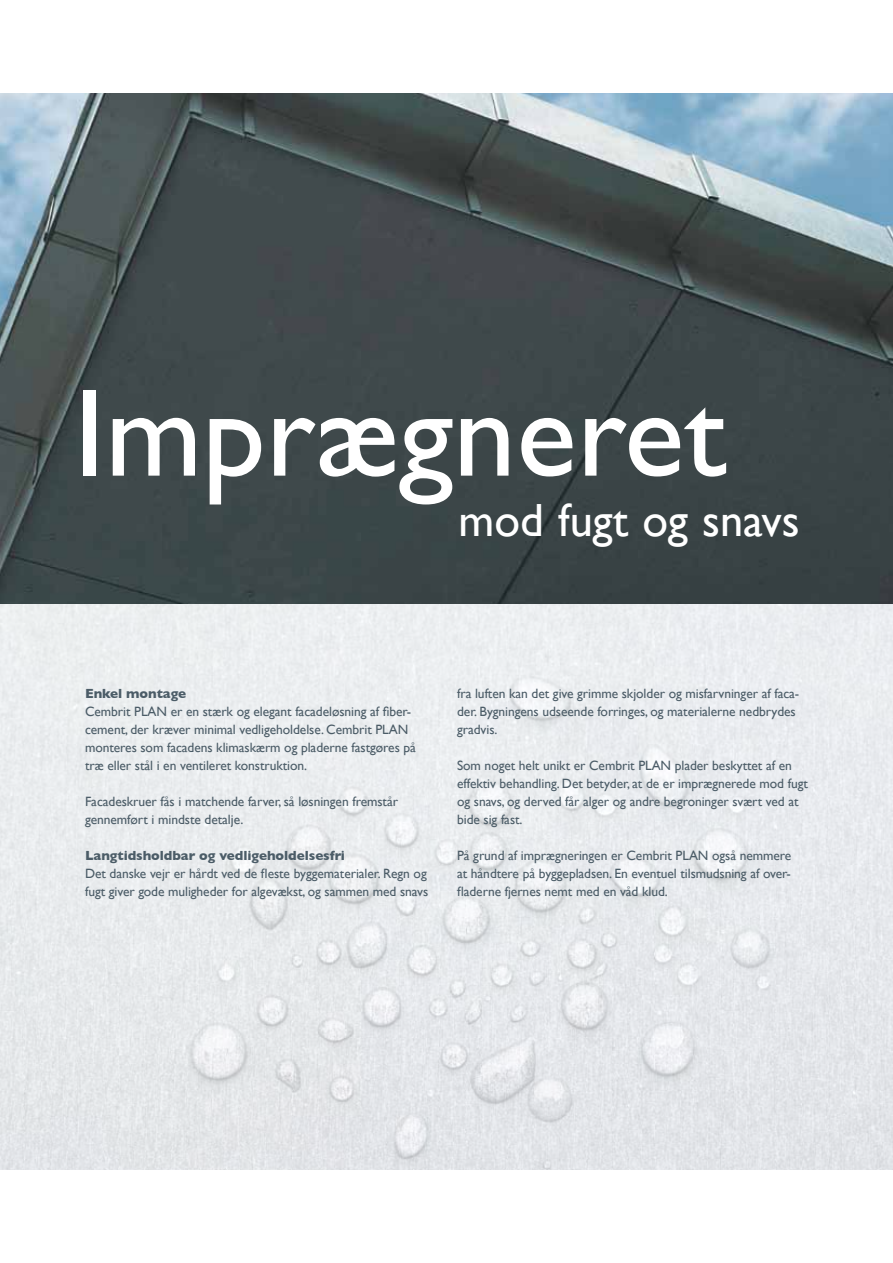
<style>
.page{position:relative;width:893px;height:1263px;background:#fff}
.page>*{position:absolute;margin:0;border:0;box-sizing:border-box;transform-origin:0 0}
.t1{font:126px "Gill Sans";color:#fff}
.t2{font:46.5px "Gill Sans";color:#fff}
.t3{font:13.5px/18px "Gill Sans";letter-spacing:-.005em;color:#4b5c67}
.t4{font:700 13.5px "Gill Sans";letter-spacing:-.005em;color:#4b5c67}
</style>
<div class="page">
<img style="left:0;top:604px;width:893px;height:565px">
<img style="left:0;top:94px;width:893px;height:510px">
<h1 class="t1" style="left:74px;top:359px;width:654px">Imprægneret</h1>
<h2 class="t2" style="left:459px;top:492px;width:343px">mod fugt og snavs</h2>
<p class="t4" style="left:85px;top:686px;width:103px">Enkel montage</p>
<p class="t3" style="left:85px;top:702px;width:332px">Cembrit PLAN er en stærk og elegant facadeløsning af fiber&shy;cement, der kræver minimal vedligeholdelse. Cembrit PLAN monteres som facadens klimaskærm og pladerne fastgøres på træ eller stål i en ventileret konstruktion.</p>
<p class="t3" style="left:85px;top:792px;width:314px">Facadeskruer fås i matchende farver, så løsningen fremstår gennemført i mindste detalje.</p>
<p class="t4" style="left:85px;top:848px;width:261px">Langtidsholdbar og vedligeholdelsesfri</p>
<p class="t3" style="left:85px;top:864px;width:345px">Det danske vejr er hårdt ved de fleste byggematerialer. Regn og fugt giver gode muligheder for algevækst, og sammen med snavs</p>
<p class="t3" style="left:457px;top:684px;width:344px">fra luften kan det give grimme skjolder og misfarvninger af faca&shy;der. Bygningens udseende forringes, og materialerne nedbrydes gradvis.</p>
<p class="t3" style="left:457px;top:756px;width:352px">Som noget helt unikt er Cembrit PLAN plader beskyttet af en effektiv behandling. Det betyder, at de er imprægnerede mod fugt og snavs, og derved får alger og andre begroninger svært ved at bide sig fast.</p>
<p class="t3" style="left:457px;top:846px;width:336px;text-align:justify">På grund af imprægneringen er Cembrit PLAN også nemmere at håndtere på byggepladsen. En eventuel tilsmudsning af over&shy;fladerne fjernes nemt med en våd klud.</p>
</div>
